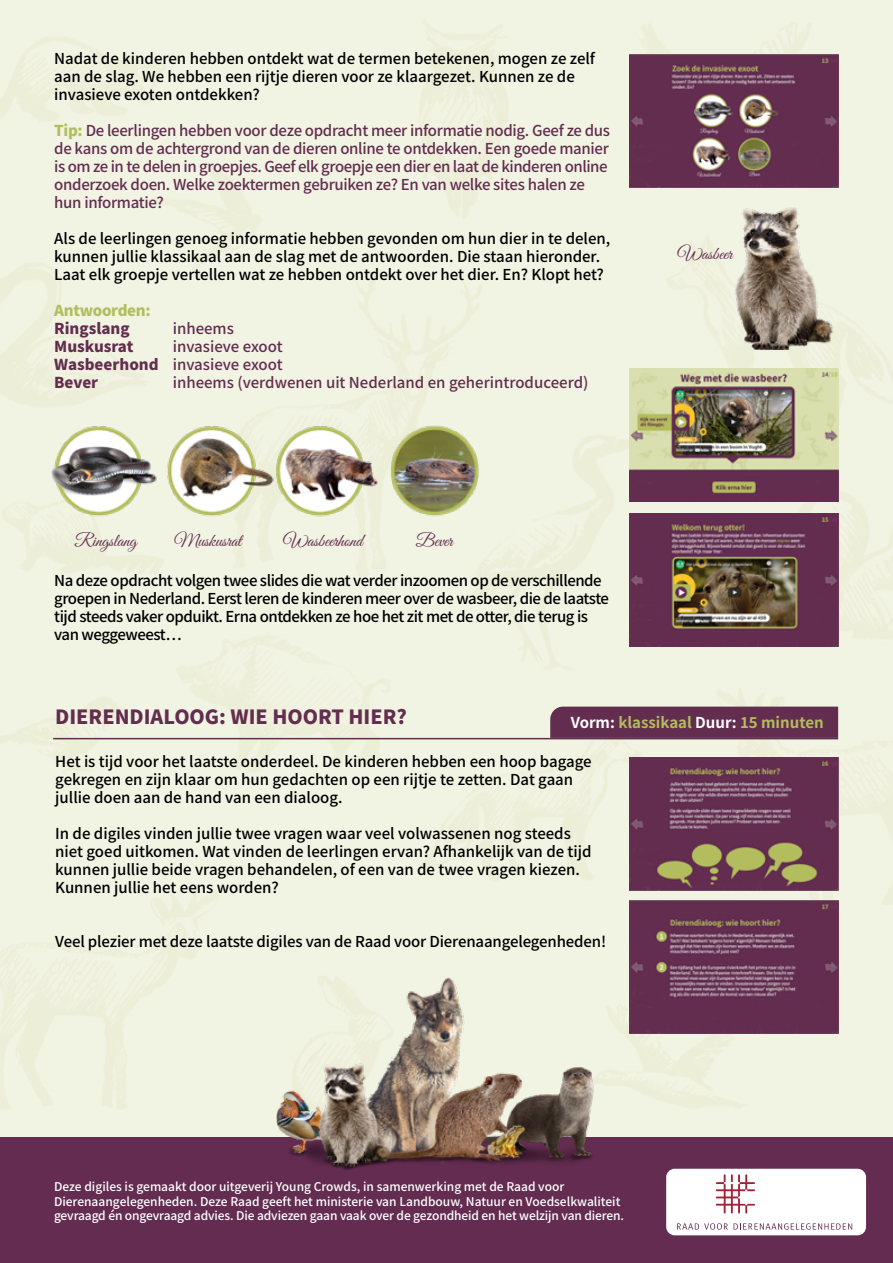
<style>
.page{position:relative;width:893px;height:1263px;background:#fff}
.page>*{position:absolute;margin:0;border:0;box-sizing:border-box;transform-origin:0 0}
.t1{font:900 19.5px "Noto Sans JP";color:#632d4f}
.t2{font:18px "Great Vibes";color:#632d4f}
.t3{font:500 15px/18px "Noto Sans JP";color:#000}
.t4{font:500 15px/18px "Noto Sans JP";letter-spacing:-.02em;color:#632d4f}
.t5{font:500 15px/18px "Noto Sans JP";letter-spacing:-.03em;color:#000}
.t6{font:500 15px "Noto Sans JP";color:#632d4f}
.t7{font:700 15px "Noto Sans JP";color:#b3bd5d}
.t8{font:900 15px "Noto Sans JP";color:#632d4f}
.t9{font:900 15px "Noto Sans JP";letter-spacing:-.02em;color:#b3bd5d}
.t10{font:500 12px/14.4px "Noto Sans JP";color:#fff}
.s1{font-weight:900;color:#b3bd5d}
.s2{font-weight:900}
.s3{color:#fff}
</style>
<div class="page">
<img style="left:0;top:0;width:893px;height:1137px">
<div style="left:0;top:1137px;width:893px;height:126px;background:#632c50"></div>
<img style="left:629px;top:758px;width:210px;height:133px">
<img style="left:629px;top:900px;width:210px;height:133px">
<hr style="left:53px;top:738px;width:785px;height:1px;background:#632d4f">
<div style="left:666px;top:1169px;width:200px;height:66px;background:#fff;border-radius:9px"></div>
<svg style="left:716px;top:1174px;width:39px;height:39px"></svg>
<svg style="left:677px;top:1223px;width:51px;height:7px"></svg>
<svg style="left:734px;top:1223px;width:118px;height:7px"></svg>
<img style="left:277px;top:977px;width:316px;height:193px">
<img style="left:629px;top:369px;width:210px;height:133px">
<img style="left:629px;top:513px;width:210px;height:133px">
<img style="left:629px;top:54px;width:210px;height:133px">
<img style="left:51px;top:423px;width:217px;height:99px">
<img style="left:268px;top:423px;width:218px;height:99px">
<img style="left:734px;top:207px;width:100px;height:142px">
<div style="left:550px;top:707px;width:288px;height:31px;background:#632d4f"></div>
<p class="t3" style="left:54px;top:50px;width:542px">Nadat de kinderen hebben ontdekt wat de termen betekenen, mogen ze zelf aan de slag. We hebben een rijtje dieren voor ze klaargezet. Kunnen ze de invasieve exoten ontdekken?</p>
<p class="t4" style="left:54px;top:122px;width:557px"><span class="s1">Tip:</span> De leerlingen hebben voor deze opdracht meer informatie nodig. Geef ze dus de kans om de achtergrond van de dieren online te ontdekken. Een goede manier is om ze in te delen in groepjes. Geef elk groepje een dier en laat de kinderen online onderzoek doen. Welke zoektermen gebruiken ze? En van welke sites halen ze hun informatie?</p>
<p class="t3" style="left:54px;top:230px;width:558px">Als de leerlingen genoeg informatie hebben gevonden om hun dier in te delen, kunnen jullie klassikaal aan de slag met de antwoorden. Die staan hieronder.<br>Laat elk groepje vertellen wat ze hebben ontdekt over het dier. En? Klopt het?</p>
<p class="t9" style="left:54px;top:302px;width:98px">Antwoorden:</p>
<p class="t8" style="left:54px;top:320px;width:77px">Ringslang</p>
<p class="t6" style="left:173px;top:320px;width:63px">inheems</p>
<p class="t8" style="left:54px;top:338px;width:81px">Muskusrat</p>
<p class="t4" style="left:54px;top:338px;width:230px;text-align:justify;text-indent:118px">invasieve exoot <span class="s2">Wasbeerhond</span> invasieve exoot <span class="s2">Bever</span></p>
<p class="t6" style="left:173px;top:374px;width:417px">inheems (verdwenen uit Nederland en geherintroduceerd)</p>
<p class="t2" style="left:75px;top:530px;width:64px">Ringslang</p>
<p class="t2" style="left:174px;top:530px;width:69px">Muskusrat</p>
<p class="t2" style="left:283px;top:530px;width:81px">Wasbeerhond</p>
<p class="t2" style="left:416px;top:530px;width:38px">Bever</p>
<p class="t5" style="left:54px;top:572px;width:556px">Na deze opdracht volgen twee slides die wat verder inzoomen op de verschillende groepen in Nederland. Eerst leren de kinderen meer over de wasbeer, die de laatste tijd steeds vaker opduikt. Erna ontdekken ze hoe het zit met de otter, die terug is van weggeweest…</p>
<p class="t2" style="left:678px;top:244px;width:56px">Wasbeer</p>
<h1 class="t1" style="left:55px;top:705px;width:353px">DIERENDIALOOG: WIE HOORT HIER?</h1>
<p class="t3" style="left:55px;top:753px;width:538px">Het is tijd voor het laatste onderdeel. De kinderen hebben een hoop bagage gekregen en zijn klaar om hun gedachten op een rijtje te zetten. Dat gaan jullie doen aan de hand van een dialoog.</p>
<p class="t3" style="left:55px;top:825px;width:538px">In de digiles vinden jullie twee vragen waar veel volwassenen nog steeds niet goed uitkomen. Wat vinden de leerlingen ervan? Afhankelijk van de tijd kunnen jullie beide vragen behandelen, of een van de twee vragen kiezen.<br>Kunnen jullie het eens worden?</p>
<p class="t3" style="left:55px;top:933px;width:552px">Veel plezier met deze laatste digiles van de Raad voor Dierenaangelegenheden!</p>
<p class="t7" style="left:571px;top:714px;width:254px"><span class="s3">Vorm:</span> klassikaal <span class="s3">Duur:</span> 15 minuten</p>
<p class="t10" style="left:54px;top:1180px;width:572px">Deze digiles is gemaakt door uitgeverij Young Crowds, in samenwerking met de Raad voor<br>Dierenaangelegenheden. Deze Raad geeft het ministerie van Landbouw, Natuur en Voedselkwaliteit gevraagd én ongevraagd advies. Die adviezen gaan vaak over de gezondheid en het welzijn van dieren.</p>
</div>
